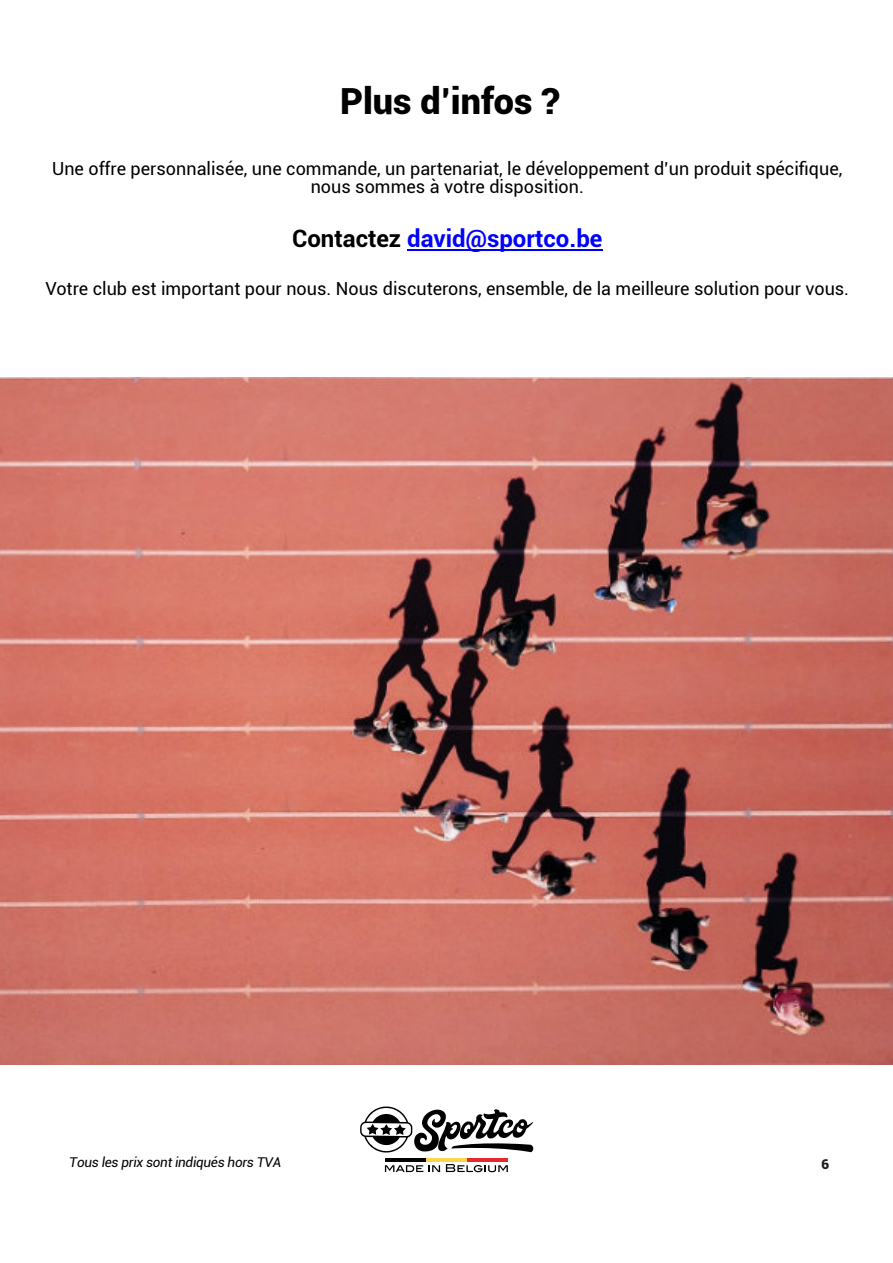
<style>
.page{position:relative;width:893px;height:1263px;background:#fff}
.page>*{position:absolute;margin:0;border:0;box-sizing:border-box;transform-origin:0 0}
.t1{font:900 36px "Roboto";color:#010000}
.t2{font:700 24px "Roboto";color:#00f}
.t3{font:18px/18px "Roboto";color:#010000;text-align:center}
.t4{font:italic 13.5px "Roboto";letter-spacing:-.02em;color:#010000}
.t5{font:900 13.5px "Roboto";color:#1d1d1b}
.s1{color:#010000}
</style>
<div class="page">
<svg style="left:385px;top:1165px;width:55px;height:7px"></svg>
<svg style="left:446px;top:1164px;width:62px;height:8px"></svg>
<svg style="left:360px;top:1106px;width:173px;height:46px"></svg>
<hr style="left:385px;top:1158px;width:41px;height:4px;background:#010000">
<hr style="left:426px;top:1158px;width:41px;height:4px;background:#fdd44c">
<hr style="left:467px;top:1158px;width:41px;height:4px;background:#e6292e">
<img style="left:0;top:378px;width:893px;height:686px">
<hr style="left:407px;top:249px;width:195px;height:1px;background:#00f">
<h1 class="t1" style="left:340px;top:87px;width:221px">Plus d’infos ?</h1>
<p class="t3" style="left:52px;top:162px;width:792px">Une offre personnalisée, une commande, un partenariat, le développement d’un produit spécifique, nous sommes à votre disposition.</p>
<h2 class="t2" style="left:292px;top:229px;width:312px"><span class="s1">Contactez</span> david@sportco.be</h2>
<p class="t3" style="left:45px;top:282px;width:805px">Votre club est important pour nous. Nous discuterons, ensemble, de la meilleure solution pour vous.</p>
<p class="t4" style="left:69px;top:1156px;width:214px">Tous les prix sont indiqués hors TVA</p>
<p class="t5" style="left:821px;top:1158px;width:9px">6</p>
</div>
